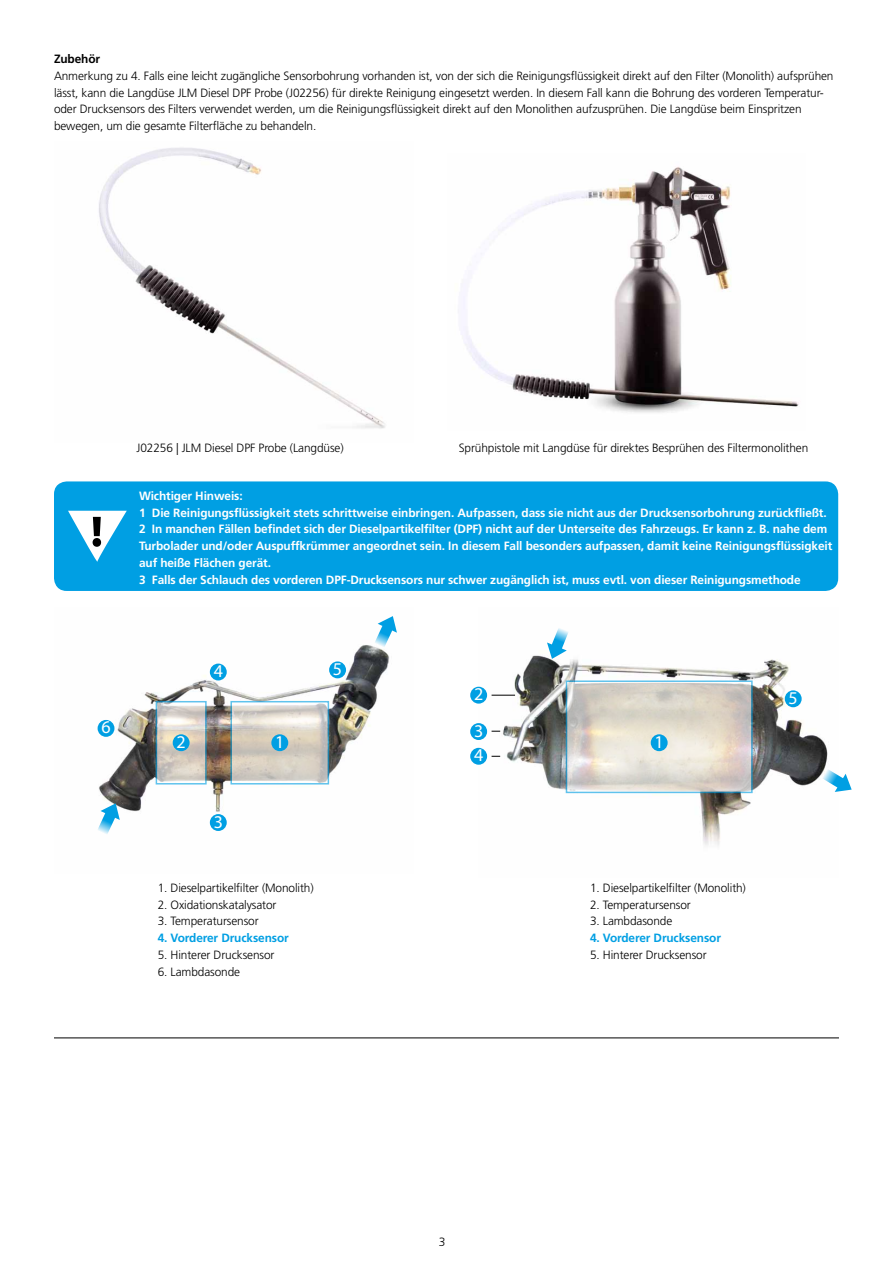
<style>
.page{position:relative;width:893px;height:1263px;background:#fff}
.page>*{position:absolute;margin:0;border:0;box-sizing:border-box;transform-origin:0 0}
.t1{font:18px/36.5px "Myriad Pro";color:#fff}
.t2{font:300 12px/16.8px "Frutiger LT Std";letter-spacing:-.01em;color:#000}
.t3{font:700 12px/16.8px "Frutiger LT Std";letter-spacing:-.01em;color:#fff}
.t4{font:700 12px "Frutiger LT Std";letter-spacing:-.01em;color:#009fe3}
.t5{font:700 12px "Frutiger LT Std";letter-spacing:-.01em;color:#000}
</style>
<div class="page">
<div style="left:54px;top:481px;width:784px;height:110px;background:#009fe3;border-radius:13px"></div>
<hr style="left:54px;top:1037px;width:785px;height:1px;background:#000">
<img style="left:458px;top:167px;width:341px;height:246px">
<img style="left:99px;top:147px;width:286px;height:282px">
<svg style="left:68px;top:511px;width:59px;height:51px"></svg>
<img style="left:97px;top:645px;width:293px;height:186px">
<svg style="left:156px;top:701px;width:51px;height:83px;background:#cccdc7"></svg>
<svg style="left:230px;top:701px;width:99px;height:83px;background:#d0cfc9"></svg>
<div style="left:271px;top:734px;width:17px;height:17px;background:#009fe3;border-radius:50%"></div>
<div style="left:173px;top:734px;width:17px;height:17px;background:#009fe3;border-radius:50%"></div>
<div style="left:210px;top:664px;width:17px;height:16px;background:#009fe3;border-radius:50%"></div>
<div style="left:210px;top:814px;width:17px;height:17px;background:#009fe3;border-radius:50%"></div>
<div style="left:98px;top:720px;width:16px;height:17px;background:#009fe3;border-radius:50%"></div>
<div style="left:329px;top:661px;width:17px;height:17px;background:#009fe3;border-radius:50%"></div>
<svg style="left:374px;top:616px;width:23px;height:32px"></svg>
<svg style="left:97px;top:803px;width:23px;height:31px"></svg>
<img style="left:479px;top:655px;width:349px;height:191px">
<svg style="left:566px;top:680px;width:187px;height:113px;background:#d7d4cc"></svg>
<div style="left:651px;top:734px;width:17px;height:17px;background:#009fe3;border-radius:50%"></div>
<div style="left:470px;top:687px;width:17px;height:17px;background:#009fe3;border-radius:50%"></div>
<div style="left:470px;top:723px;width:17px;height:17px;background:#009fe3;border-radius:50%"></div>
<div style="left:470px;top:748px;width:17px;height:17px;background:#009fe3;border-radius:50%"></div>
<div style="left:785px;top:690px;width:17px;height:17px;background:#009fe3;border-radius:50%"></div>
<svg style="left:492px;top:695px;width:23px;height:1px"></svg>
<svg style="left:547px;top:628px;width:22px;height:31px"></svg>
<svg style="left:821px;top:768px;width:31px;height:24px"></svg>
<p class="t5" style="left:54px;top:52px;width:48px">Zubehör</p>
<p class="t2" style="left:54px;top:67px;width:781px">Anmerkung zu 4. Falls eine leicht zugängliche Sensorbohrung vorhanden ist, von der sich die Reinigungsflüssigkeit direkt auf den Filter (Monolith) aufsprühen lässt, kann die Langdüse JLM Diesel DPF Probe (J02256) für direkte Reinigung eingesetzt werden. In diesem Fall kann die Bohrung des vorderen Temperatur&shy;oder Drucksensors des Filters verwendet werden, um die Reinigungsflüssigkeit direkt auf den Monolithen aufzusprühen. Die Langdüse beim Einspritzen bewegen, um die gesamte Filterfläche zu behandeln.</p>
<p class="t2" style="left:137px;top:440px;width:209px">J02256 | JLM Diesel DPF Probe (Langdüse)</p>
<p class="t2" style="left:459px;top:440px;width:351px">Sprühpistole mit Langdüse für direktes Besprühen des Filtermonolithen</p>
<p class="t3" style="left:139px;top:487px;width:695px">Wichtiger Hinweis:<br>1 Die Reinigungsflüssigkeit stets schrittweise einbringen. Aufpassen, dass sie nicht aus der Drucksensorbohrung zurückfließt.<br>2 In manchen Fällen befindet sich der Dieselpartikelfilter (DPF) nicht auf der Unterseite des Fahrzeugs. Er kann z. B. nahe dem Turbolader und/oder Auspuffkrümmer angeordnet sein. In diesem Fall besonders aufpassen, damit keine Reinigungsflüssigkeit auf heiße Flächen gerät.<br>3 Falls der Schlauch des vorderen DPF-Drucksensors nur schwer zugänglich ist, muss evtl. von dieser Reinigungsmethode</p>
<h1 class="t1" style="left:101px;top:709px;width:11px">6</h1>
<h1 class="t1" style="left:214px;top:652px;width:11px">4</h1>
<h1 class="t1" style="left:177px;top:723px;width:11px">2</h1>
<h1 class="t1" style="left:275px;top:723px;width:11px">1</h1>
<h1 class="t1" style="left:333px;top:650px;width:11px">5</h1>
<h1 class="t1" style="left:214px;top:803px;width:11px">3</h1>
<p class="t2" style="left:158px;top:879px;width:157px">1. Dieselpartikelfilter (Monolith)</p>
<p class="t2" style="left:158px;top:896px;width:120px">2. Oxidationskatalysator</p>
<p class="t2" style="left:158px;top:913px;width:102px">3. Temperatursensor</p>
<p class="t4" style="left:158px;top:931px;width:132px">4. Vorderer Drucksensor</p>
<p class="t2" style="left:158px;top:946px;width:118px">5. Hinterer Drucksensor</p>
<p class="t2" style="left:158px;top:963px;width:84px">6. Lambdasonde</p>
<h1 class="t1" style="left:474px;top:676px;width:11px">2<br>3</h1>
<h1 class="t1" style="left:789px;top:679px;width:11px">5</h1>
<h1 class="t1" style="left:474px;top:737px;width:11px">4</h1>
<h1 class="t1" style="left:655px;top:723px;width:11px">1</h1>
<p class="t2" style="left:590px;top:879px;width:157px">1. Dieselpartikelfilter (Monolith)</p>
<p class="t2" style="left:590px;top:896px;width:102px">2. Temperatursensor</p>
<p class="t2" style="left:590px;top:913px;width:84px">3. Lambdasonde</p>
<p class="t4" style="left:590px;top:931px;width:132px">4. Vorderer Drucksensor</p>
<p class="t2" style="left:590px;top:946px;width:118px">5. Hinterer Drucksensor</p>
<p class="t2" style="left:439px;top:1233px;width:8px">3</p>
</div>
